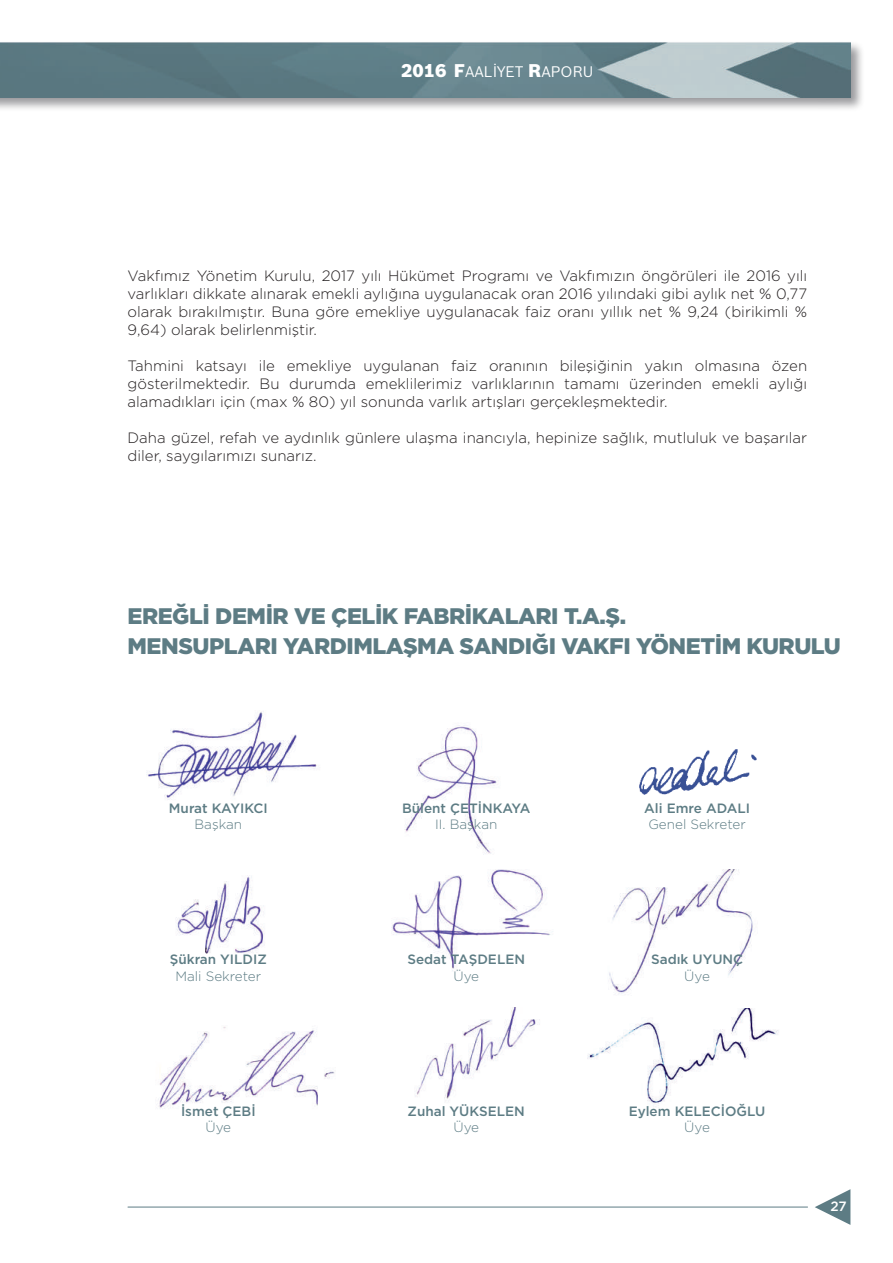
<style>
.page{position:relative;width:893px;height:1263px;background:#fff}
.page>*{position:absolute;margin:0;border:0;box-sizing:border-box;transform-origin:0 0}
.t1{font:900 22.5px/30px "Gotham";letter-spacing:-.02em;color:#5d7c84}
.t2{font:300 15px/18px "Gotham";color:#231f20;text-align:justify}
.t3{font:15px "Bosch Sans";color:#fff}
.t4{font:500 13.5px "Gotham";color:#5d7c84}
.t5{font:300 13.5px "Gotham";color:#5d7c84}
.t6{font:500 13.5px "Gotham";color:#fff}
.s1{font-weight:900;font-size:18px}
</style>
<div class="page">
<div style="left:0;top:40px;width:865px;height:72px;background:#010209;opacity:.4"></div>
<img style="left:0;top:43px;width:851px;height:55px">
<svg style="left:815px;top:1189px;width:35px;height:36px"></svg>
<hr style="left:128px;top:1207px;width:679px;height:1px;background:#5d7c84">
<img style="left:587px;top:1008px;width:192px;height:98px">
<img style="left:639px;top:749px;width:118px;height:46px">
<img style="left:146px;top:711px;width:351px;height:144px">
<img style="left:176px;top:869px;width:577px;height:125px">
<img style="left:158px;top:1027px;width:177px;height:82px">
<img style="left:415px;top:1007px;width:125px;height:95px">
<p class="t3" style="left:401px;top:62px;width:194px"><span class="s1">2016 F</span>AALİYET <span class="s1">R</span>APORU</p>
<p class="t2" style="left:128px;top:266px;width:681px">Vakfımız Yönetim Kurulu, 2017 yılı Hükümet Programı ve Vakfımızın öngörüleri ile 2016 yılı varlıkları dikkate alınarak emekli aylığına uygulanacak oran 2016 yılındaki gibi aylık net % 0,77 olarak bırakılmıştır. Buna göre emekliye uygulanacak faiz oranı yıllık net % 9,24 (birikimli % 9,64) olarak belirlenmiştir.</p>
<p class="t2" style="left:128px;top:356px;width:681px">Tahmini katsayı ile emekliye uygulanan faiz oranının bileşiğinin yakın olmasına özen gösterilmektedir. Bu durumda emeklilerimiz varlıklarının tamamı üzerinden emekli aylığı alamadıkları için (max % 80) yıl sonunda varlık artışları gerçekleşmektedir.</p>
<p class="t2" style="left:128px;top:428px;width:681px">Daha güzel, refah ve aydınlık günlere ulaşma inancıyla, hepinize sağlık, mutluluk ve başarılar diler, saygılarımızı sunarız.</p>
<h1 class="t1" style="left:128px;top:601px;width:715px">EREĞLİ DEMİR VE ÇELİK FABRİKALARI T.A.Ş.<br>MENSUPLARI YARDIMLAŞMA SANDIĞI VAKFI YÖNETİM KURULU</h1>
<p class="t4" style="left:169px;top:799px;width:100px">Murat KAYIKCI</p>
<p class="t5" style="left:194px;top:816px;width:49px">Başkan</p>
<p class="t4" style="left:402px;top:799px;width:130px">Bülent ÇETİNKAYA</p>
<p class="t5" style="left:435px;top:816px;width:64px">II. Başkan</p>
<p class="t4" style="left:644px;top:799px;width:107px">Ali Emre ADALI</p>
<p class="t5" style="left:648px;top:816px;width:99px">Genel Sekreter</p>
<p class="t4" style="left:170px;top:951px;width:99px">Şükran YILDIZ</p>
<p class="t5" style="left:175px;top:967px;width:87px">Mali Sekreter</p>
<p class="t4" style="left:407px;top:951px;width:119px">Sedat TAŞDELEN</p>
<p class="t5" style="left:453px;top:967px;width:27px">Üye</p>
<p class="t4" style="left:651px;top:951px;width:94px">Sadık UYUNÇ</p>
<p class="t5" style="left:684px;top:967px;width:27px">Üye</p>
<p class="t4" style="left:181px;top:1102px;width:76px">İsmet ÇEBİ</p>
<p class="t5" style="left:205px;top:1118px;width:27px">Üye</p>
<p class="t4" style="left:408px;top:1102px;width:119px">Zuhal YÜKSELEN</p>
<p class="t5" style="left:453px;top:1118px;width:27px">Üye</p>
<p class="t4" style="left:629px;top:1102px;width:138px">Eylem KELECİOĞLU</p>
<p class="t5" style="left:684px;top:1118px;width:27px">Üye</p>
<p class="t6" style="left:830px;top:1197px;width:18px">27</p>
</div>
